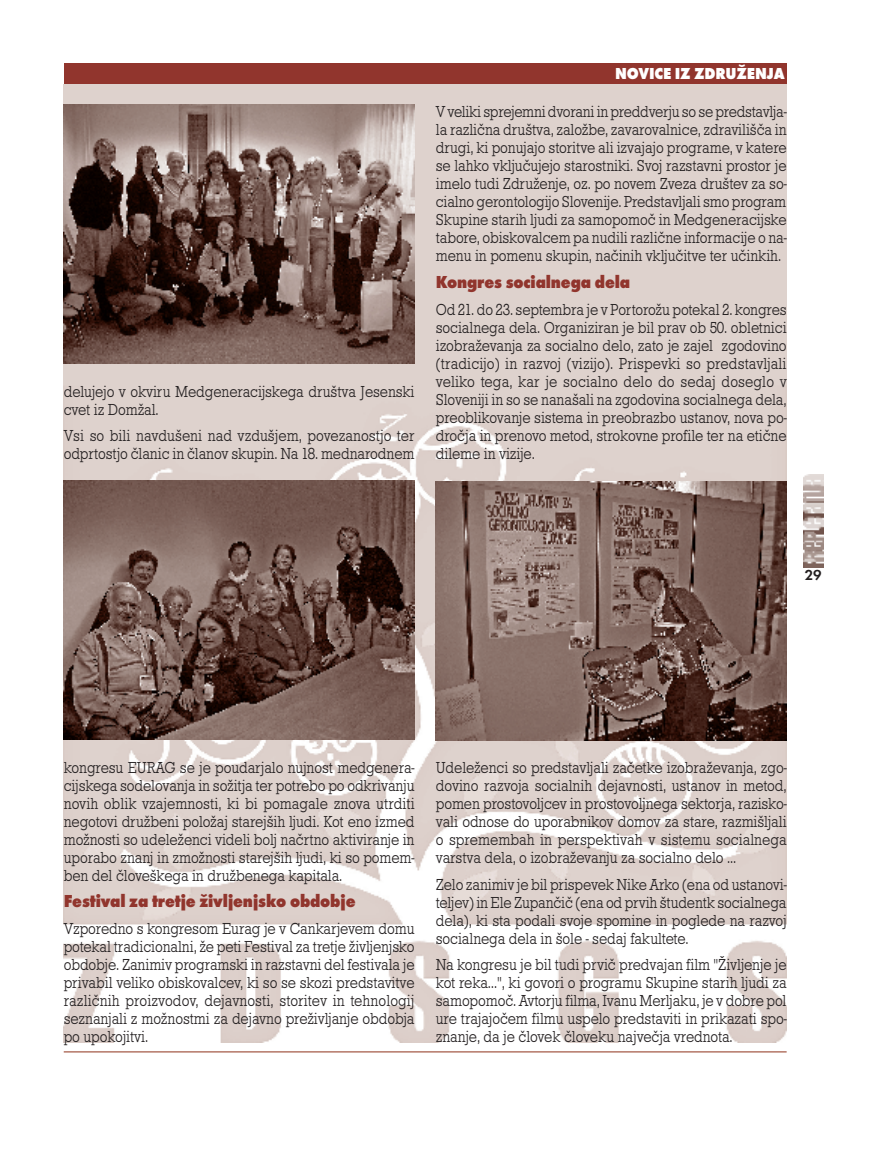
<style>
.page{position:relative;width:893px;height:1149px;background:#fff}
.page>*{position:absolute;margin:0;border:0;box-sizing:border-box;transform-origin:0 0}
.Tekst_podnaslov{font:700 18px "Futura TEE Extr";letter-spacing:-.01em;color:#91352d;scale:.9 1}
.Tekst_osnovni{font:16.5px/18px "Roctus TEE Ligh";letter-spacing:-.01em;color:#231f20;text-align:justify;scale:.9 1}
.Tekst_naslov{font:700 16.5px "Futura TEE Extr";letter-spacing:-.01em;color:#fff;scale:.9 1}
.t1{font:600 15px "Futura TEE";color:#231f20}
</style>
<div class="page">
<hr style="left:64px;top:1050px;width:723px;height:2px;background:#b47667">
<img style="left:804px;top:474px;width:19px;height:93px">
<div style="left:64px;top:64px;width:722px;height:20px;background:#91352d"></div>
<img style="left:64px;top:84px;width:723px;height:958px">
<img style="left:436px;top:481px;width:351px;height:258px">
<img style="left:64px;top:105px;width:350px;height:258px">
<img style="left:64px;top:480px;width:350px;height:259px">
<p class="Tekst_osnovni" style="left:64px;top:382px;width:391px">delujejo v okviru Medgeneracijskega društva Jesenski cvet iz Domžal.</p>
<p class="Tekst_osnovni" style="left:64px;top:427px;width:391px">Vsi so bili navdušeni nad vzdušjem, povezanostjo ter odprtostjo članic in članov skupin. Na 18. mednarodnem</p>
<p class="Tekst_naslov" style="left:615px;top:64px;width:190px">NOVICE IZ ZDRUŽENJA</p>
<p class="Tekst_osnovni" style="left:436px;top:103px;width:391px">V veliki sprejemni dvorani in preddverju so se predstavlja&shy;la različna društva, založbe, zavarovalnice, zdravilišča in drugi, ki ponujajo storitve ali izvajajo programe, v katere se lahko vključujejo starostniki. Svoj razstavni prostor je imelo tudi Združenje, oz. po novem Zveza društev za so&shy;cialno gerontologijo Slovenije. Predstavljali smo program Skupine starih ljudi za samopomoč in Medgeneracijske tabore, obiskovalcem pa nudili različne informacije o na&shy;menu in pomenu skupin, načinih vključitve ter učinkih.</p>
<p class="Tekst_podnaslov" style="left:436px;top:271px;width:218px">Kongres socialnega dela</p>
<p class="Tekst_osnovni" style="left:436px;top:300px;width:392px">Od 21. do 23. septembra je v Portorožu potekal 2. kongres socialnega dela. Organiziran je bil prav ob 50. obletnici izobraževanja za socialno delo, zato je zajel zgodovino (tradicijo) in razvoj (vizijo). Prispevki so predstavljali veliko tega, kar je socialno delo do sedaj doseglo v Sloveniji in so se nanašali na zgodovina socialnega dela, preoblikovanje sistema in preobrazbo ustanov, nova po&shy;dročja in prenovo metod, strokovne profile ter na etične dileme in vizije.</p>
<p class="t1" style="left:805px;top:565px;width:19px">29</p>
<p class="Tekst_osnovni" style="left:64px;top:758px;width:392px">kongresu EURAG se je poudarjalo nujnost medgenera&shy;cijskega sodelovanja in sožitja ter potrebo po odkrivanju novih oblik vzajemnosti, ki bi pomagale znova utrditi negotovi družbeni položaj starejših ljudi. Kot eno izmed možnosti so udeleženci videli bolj načrtno aktiviranje in uporabo znanj in zmožnosti starejših ljudi, ki so pomem&shy;ben del človeškega in družbenega kapitala.</p>
<p class="Tekst_podnaslov" style="left:64px;top:890px;width:326px">Festival za tretje življenjsko obdobje</p>
<p class="Tekst_osnovni" style="left:64px;top:919px;width:391px">Vzporedno s kongresom Eurag je v Cankarjevem domu potekal tradicionalni, že peti Festival za tretje življenjsko obdobje. Zanimiv programski in razstavni del festivala je privabil veliko obiskovalcev, ki so se skozi predstavitve različnih proizvodov, dejavnosti, storitev in tehnologij seznanjali z možnostmi za dejavno preživljanje obdobja po upokojitvi.</p>
<p class="Tekst_osnovni" style="left:436px;top:758px;width:391px">Udeleženci so predstavljali začetke izobraževanja, zgo&shy;dovino razvoja socialnih dejavnosti, ustanov in metod, pomen prostovoljcev in prostovoljnega sektorja, razisko&shy;vali odnose do uporabnikov domov za stare, razmišljali o spremembah in perspektivah v sistemu socialnega varstva dela, o izobraževanju za socialno delo ...</p>
<p class="Tekst_osnovni" style="left:436px;top:875px;width:391px">Zelo zanimiv je bil prispevek Nike Arko (ena od ustanovi&shy;teljev) in Ele Zupančič (ena od prvih študentk socialnega dela), ki sta podali svoje spomine in poglede na razvoj socialnega dela in šole - sedaj fakultete.</p>
<p class="Tekst_osnovni" style="left:436px;top:955px;width:391px">Na kongresu je bil tudi prvič predvajan film "Življenje je kot reka…", ki govori o programu Skupine starih ljudi za samopomoč. Avtorju filma, Ivanu Merljaku, je v dobre pol ure trajajočem filmu uspelo predstaviti in prikazati spo&shy;znanje, da je človek človeku največja vrednota.</p>
</div>
